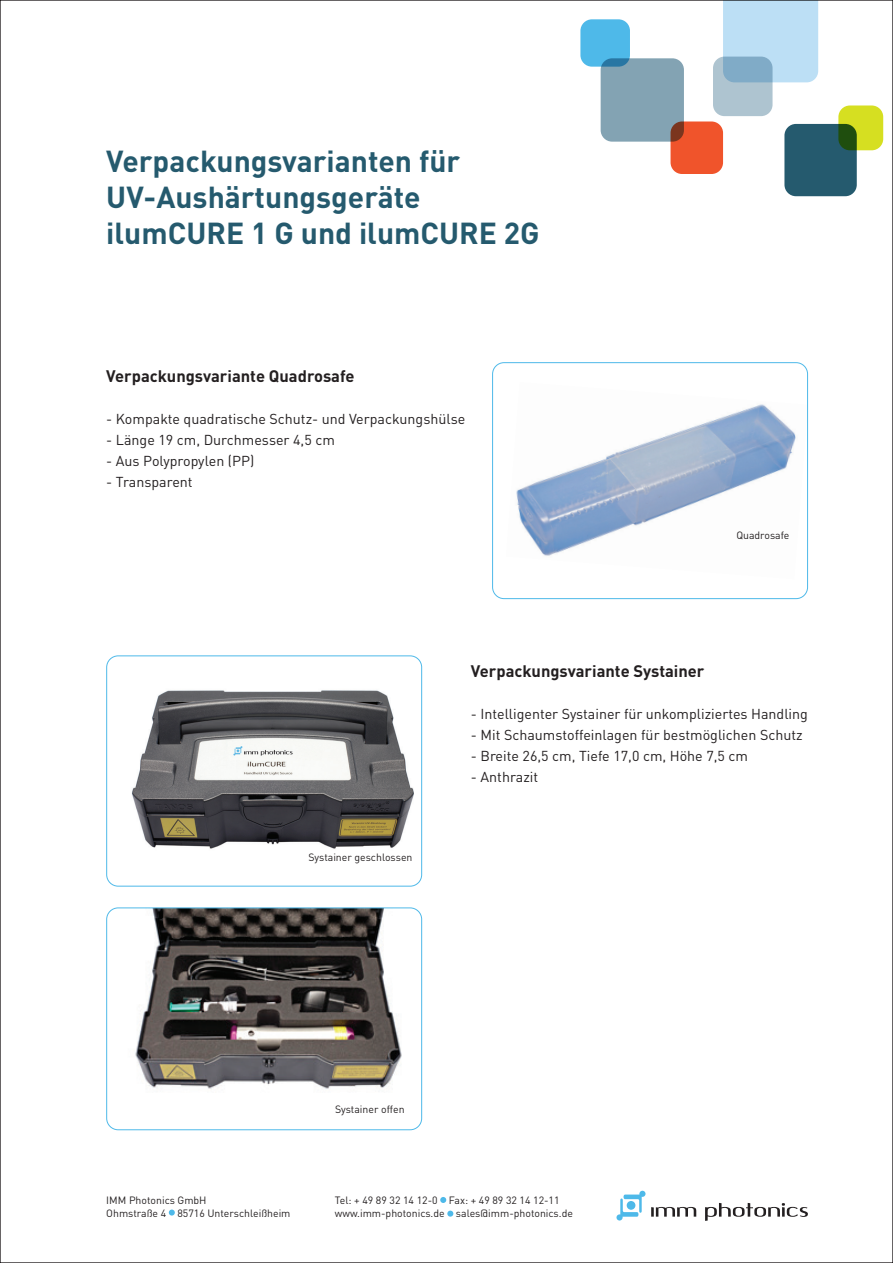
<style>
.page{position:relative;width:893px;height:1263px;background:#fff}
.page>*{position:absolute;margin:0;border:0;box-sizing:border-box;transform-origin:0 0}
.t1{font:700 30px/36px "DIN Pro";color:#255a6e}
.t2{font:700 16.5px "DIN Pro";color:#231f20}
.t3{font:14.25px "DIN Pro";color:#231f20}
.t4{font:10.5px/12.6px "DIN Pro";color:#231f20}
</style>
<div class="page">
<svg style="left:169px;top:1209px;width:6px;height:6px"></svg>
<svg style="left:651px;top:1207px;width:45px;height:9px"></svg>
<svg style="left:705px;top:1203px;width:103px;height:18px"></svg>
<svg style="left:616px;top:1191px;width:29px;height:29px"></svg>
<svg style="left:440px;top:1197px;width:6px;height:6px"></svg>
<svg style="left:447px;top:1210px;width:6px;height:6px"></svg>
<div style="left:580px;top:19px;width:50px;height:48px;background:#4eb9e9;border-radius:11px"></div>
<div style="left:723px;top:0;width:95px;height:82px;background:#bcdff5"></div>
<svg style="left:713px;top:57px;width:59px;height:59px;background:#9dbbcc"></svg>
<div style="left:601px;top:58px;width:83px;height:84px;background:#83a3b3;border-radius:11px"></div>
<div style="left:671px;top:121px;width:52px;height:53px;background:#f0542b;border-radius:11px"></div>
<div style="left:838px;top:105px;width:45px;height:45px;background:#d6df21;border-radius:11px"></div>
<div style="left:784px;top:124px;width:73px;height:72px;background:#255a6e;border-radius:11px"></div>
<img style="left:516px;top:404px;width:280px;height:152px">
<div style="left:492px;top:362px;width:316px;height:237px;border:1px solid #4eb9e9;border-radius:11px"></div>
<img style="left:108px;top:657px;width:314px;height:192px">
<div style="left:106px;top:655px;width:316px;height:231px;border:1px solid #4eb9e9;border-radius:11px"></div>
<img style="left:135px;top:909px;width:282px;height:180px">
<div style="left:106px;top:907px;width:316px;height:223px;border:1px solid #4eb9e9;border-radius:11px"></div>
<h1 class="t1" style="left:106px;top:141px;width:435px">Verpackungsvarianten für<br>UV-Aushärtungsgeräte ilumCURE 1 G und ilumCURE 2G</h1>
<p class="t2" style="left:106px;top:364px;width:250px">Verpackungsvariante Quadrosafe</p>
<p class="t3" style="left:106px;top:408px;width:361px">- Kompakte quadratische Schutz- und Verpackungshülse</p>
<p class="t3" style="left:106px;top:429px;width:230px">- Länge 19 cm, Durchmesser 4,5 cm</p>
<p class="t3" style="left:106px;top:450px;width:149px">- Aus Polypropylen (PP)</p>
<p class="t3" style="left:106px;top:471px;width:88px">- Transparent</p>
<p class="t4" style="left:736px;top:528px;width:55px">Quadrosafe</p>
<p class="t4" style="left:308px;top:850px;width:105px">Systainer geschlossen</p>
<p class="t2" style="left:471px;top:658px;width:235px">Verpackungsvariante Systainer</p>
<p class="t3" style="left:471px;top:702px;width:338px">- Intelligenter Systainer für unkompliziertes Handling</p>
<p class="t3" style="left:471px;top:723px;width:333px">- Mit Schaumstoffeinlagen für bestmöglichen Schutz</p>
<p class="t3" style="left:471px;top:744px;width:279px">- Breite 26,5 cm, Tiefe 17,0 cm, Höhe 7,5 cm</p>
<p class="t3" style="left:471px;top:765px;width:69px">- Anthrazit</p>
<p class="t4" style="left:335px;top:1102px;width:71px">Systainer offen</p>
<p class="t4" style="left:106px;top:1193px;width:186px">IMM Photonics GmbH<br>Ohmstraße 4 85716 Unterschleißheim</p>
<p class="t4" style="left:335px;top:1193px;width:240px">Tel: + 49 89 32 14 12-0 Fax: + 49 89 32 14 12-11 www.imm-photonics.de sales@imm-photonics.de</p>
</div>
